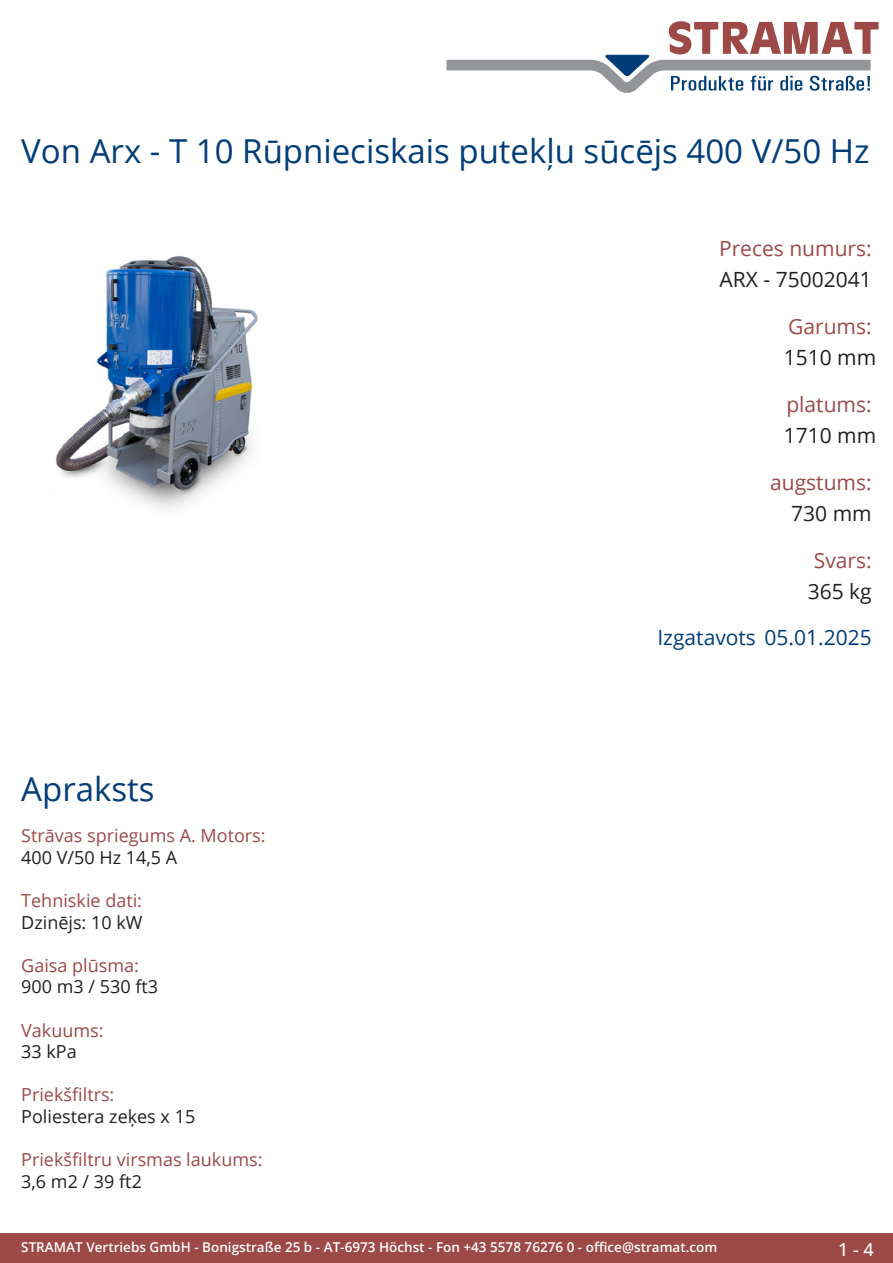
<style>
.page{position:relative;width:893px;height:1263px;background:#fff}
.page>*{position:absolute;margin:0;border:0;box-sizing:border-box;transform-origin:0 0}
.Produkttitel{font:33px "Open Sans";color:#003d78}
.TechDaten_Überschrif{font:21px "Open Sans";color:#9c4948}
.TechDaten_Inhalt{font:21px "Open Sans";color:#231f20}
.Erstellungsdatum{font:21px "Open Sans";color:#003d78}
.Beschreibung_Text{font:18px/21.6px "Open Sans";color:#9c4948}
.Beschreibung_Text-2{font:18px/21.6px "Open Sans";color:#231f20}
.t1{font:500 18px "Open Sans";color:#fff}
.t2{font:600 13.5px "Open Sans";color:#fff}
.s1{color:#231f20}
.s2{color:#9c4948}
</style>
<div class="page">
<div style="left:0;top:1233px;width:893px;height:30px;background:#9c4948"></div>
<svg style="left:446px;top:21px;width:433px;height:72px"></svg>
<img style="left:55px;top:256px;width:203px;height:253px">
<p class="Produkttitel" style="left:21px;top:128px;width:850px">Von Arx - T 10 Rūpnieciskais putekļu sūcējs 400 V/50 Hz</p>
<p class="TechDaten_Überschrif" style="left:719px;top:234px;width:154px">Preces numurs:</p>
<p class="TechDaten_Inhalt" style="left:720px;top:265px;width:154px">ARX - 75002041</p>
<p class="TechDaten_Überschrif" style="left:788px;top:312px;width:85px">Garums:</p>
<p class="TechDaten_Inhalt" style="left:784px;top:343px;width:94px">1510 mm</p>
<p class="TechDaten_Überschrif" style="left:786px;top:390px;width:87px">platums:</p>
<p class="TechDaten_Inhalt" style="left:784px;top:421px;width:94px">1710 mm</p>
<p class="TechDaten_Überschrif" style="left:770px;top:468px;width:103px">augstums:</p>
<p class="TechDaten_Inhalt" style="left:791px;top:499px;width:82px">730 mm</p>
<p class="TechDaten_Überschrif" style="left:814px;top:546px;width:59px">Svars:</p>
<p class="TechDaten_Inhalt" style="left:808px;top:577px;width:66px">365 kg</p>
<p class="Produkttitel" style="left:21px;top:766px;width:135px">Apraksts</p>
<p class="Beschreibung_Text" style="left:21px;top:824px;width:246px">Strāvas spriegums A. Motors:<br><span class="s1">400 V/50 Hz 14,5 A</span></p>
<p class="Beschreibung_Text" style="left:21px;top:889px;width:123px">Tehniskie dati:<br><span class="s1">Dzinējs: 10 kW</span></p>
<p class="Beschreibung_Text" style="left:21px;top:954px;width:138px">Gaisa plūsma:<br><span class="s1">900 m3 / 530 ft3</span></p>
<p class="Beschreibung_Text" style="left:21px;top:1019px;width:84px">Vakuums:<br><span class="s1">33 kPa</span></p>
<p class="Beschreibung_Text-2" style="left:21px;top:1083px;width:176px"><span class="s2">Priekšfiltrs:<br></span>Poliestera zeķes x 15</p>
<p class="Beschreibung_Text" style="left:21px;top:1148px;width:243px">Priekšfiltru virsmas laukums:<br><span class="s1">3,6 m2 / 39 ft2</span></p>
<p class="Erstellungsdatum" style="left:657px;top:623px;width:216px">Izgatavots 05.01.2025</p>
<p class="t2" style="left:21px;top:1238px;width:698px">STRAMAT Vertriebs GmbH - Bonigstraße 25 b - AT-6973 Höchst - Fon +43 5578 76276 0 - office@stramat.com</p>
<p class="t1" style="left:838px;top:1237px;width:37px">1 - 4</p>
</div>
